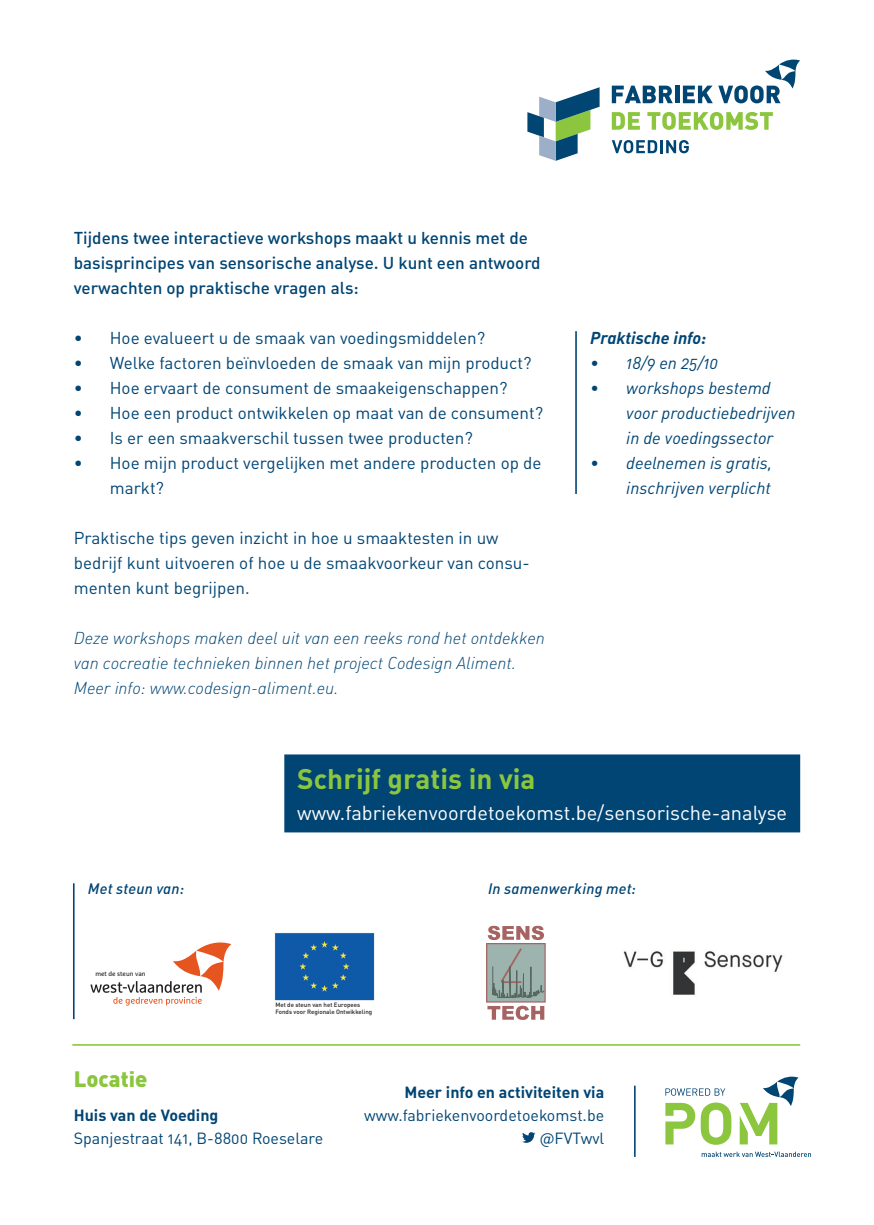
<style>
.page{position:relative;width:874px;height:1225px;background:#fff}
.page>*{position:absolute;margin:0;border:0;box-sizing:border-box;transform-origin:0 0}
.H1_call{font:700 28px "DIN Pro";color:#8bc63e}
.Contact_Locatie{font:900 22px "DIN Pro";color:#8bc63e}
.p_call{font:20px "DIN Pro";color:#fff}
.t1{font:17px/25px "DIN Pro";color:#004574}
.t2{font:italic 300 17px/25px "DIN Pro";color:#004574}
.Inleiding{font:500 17px/25px "DIN Pro";color:#004574}
.t3{font:italic 17px/25px "DIN Pro";color:#004574}
.H5_italic{font:italic 700 17px "DIN Pro";color:#004574}
.adres{font:16px/23px "DIN Pro";color:#004574;text-align:right}
.H_Contact_Locatie{font:700 16px "DIN Pro";color:#004574}
.p_italic_rechterkolo{font:italic 500 15px "DIN Pro";letter-spacing:.02em;color:#004574}
.t4{font:6.6px "Marselis Pro";color:#231f20}
.t5{font:500 6.2px/7.4px "DIN Pro";color:#231f20}
</style>
<div class="page">
<hr style="left:633px;top:1085px;width:2px;height:72px;background:#004574">
<svg style="left:701px;top:1151px;width:109px;height:6px"></svg>
<svg style="left:665px;top:1102px;width:66px;height:42px"></svg>
<svg style="left:739px;top:1076px;width:59px;height:68px"></svg>
<svg style="left:665px;top:1088px;width:60px;height:7px"></svg>
<svg style="left:522px;top:1132px;width:13px;height:10px"></svg>
<div style="left:285px;top:755px;width:514px;height:76px;background:#004574"></div>
<div style="left:284px;top:754px;width:515px;height:78px;border:2px solid #004574"></div>
<hr style="left:73px;top:883px;width:2px;height:136px;background:#004574">
<img style="left:623px;top:951px;width:160px;height:44px">
<svg style="left:90px;top:942px;width:141px;height:63px"></svg>
<img style="left:274px;top:933px;width:101px;height:68px">
<svg style="left:487px;top:925px;width:58px;height:95px"></svg>
<svg style="left:527px;top:87px;width:72px;height:74px"></svg>
<svg style="left:611px;top:140px;width:77px;height:13px"></svg>
<svg style="left:611px;top:86px;width:61px;height:17px"></svg>
<div style="left:674px;top:86px;width:5px;height:17px;background:#014573"></div>
<svg style="left:682px;top:86px;width:30px;height:17px"></svg>
<svg style="left:611px;top:112px;width:28px;height:18px"></svg>
<svg style="left:647px;top:112px;width:125px;height:18px"></svg>
<svg style="left:718px;top:60px;width:81px;height:43px"></svg>
<hr style="left:72px;top:1044px;width:727px;height:1px;background:#8bc63e">
<hr style="left:575px;top:331px;width:1px;height:163px;background:#004574">
<p class="Inleiding" style="left:74px;top:223px;width:468px">Tijdens twee interactieve workshops maakt u kennis met de basisprincipes van sensorische analyse. U kunt een antwoord verwachten op praktische vragen als:</p>
<p class="t1" style="left:74px;top:323px;width:412px">• Hoe evalueert u de smaak van voedingsmiddelen?</p>
<p class="t1" style="left:74px;top:348px;width:459px">• Welke factoren beïnvloeden de smaak van mijn product?</p>
<p class="t1" style="left:74px;top:373px;width:435px">• Hoe ervaart de consument de smaakeigenschappen?</p>
<p class="t1" style="left:74px;top:398px;width:471px">• Hoe een product ontwikkelen op maat van de consument?</p>
<p class="t1" style="left:74px;top:423px;width:400px">• Is er een smaakverschil tussen twee producten?</p>
<p class="t1" style="left:110px;top:448px;width:433px;text-indent:-36px">• Hoe mijn product vergelijken met andere producten op de markt?</p>
<p class="t1" style="left:74px;top:523px;width:457px">Praktische tips geven inzicht in hoe u smaaktesten in uw bedrijf kunt uitvoeren of hoe u de smaakvoorkeur van consu&shy;menten kunt begrijpen.</p>
<p class="t2" style="left:74px;top:624px;width:472px">Deze workshops maken deel uit van een reeks rond het ontdekken van cocreatie technieken binnen het project Codesign Aliment.<br>Meer info: www.codesign-aliment.eu.</p>
<p class="H5_italic" style="left:590px;top:324px;width:118px">Praktische info:</p>
<p class="t3" style="left:590px;top:348px;width:129px">• 18/9 en 25/10</p>
<p class="t3" style="left:626px;top:373px;width:171px;text-indent:-36px">• workshops bestemd voor productiebedrijven in de voedingssector</p>
<p class="t3" style="left:590px;top:448px;width:183px;text-align:right">• deelnemen is gratis, inschrijven verplicht</p>
<p class="H1_call" style="left:297px;top:755px;width:239px">Schrijf gratis in via</p>
<p class="p_call" style="left:297px;top:796px;width:491px">www.fabriekenvoordetoekomst.be/sensorische-analyse</p>
<p class="p_italic_rechterkolo" style="left:88px;top:876px;width:98px">Met steun van:</p>
<p class="p_italic_rechterkolo" style="left:488px;top:876px;width:149px">In samenwerking met:</p>
<p class="t4" style="left:95px;top:970px;width:52px">met de steun van</p>
<p class="t5" style="left:275px;top:1000px;width:98px">Met de steun van het Europees<br>Fonds voor Regionale Ontwikkeling</p>
<p class="Contact_Locatie" style="left:74px;top:1059px;width:75px">Locatie</p>
<p class="H_Contact_Locatie" style="left:74px;top:1101px;width:146px">Huis van de Voeding</p>
<p class="adres" style="left:74px;top:1125px;width:251px">Spanjestraat 141, B-8800 Roeselare</p>
<p class="H_Contact_Locatie" style="left:404px;top:1079px;width:201px">Meer info en activiteiten via</p>
<p class="adres" style="left:364px;top:1102px;width:241px">www.fabriekenvoordetoekomst.be @FVTwvl</p>
</div>
